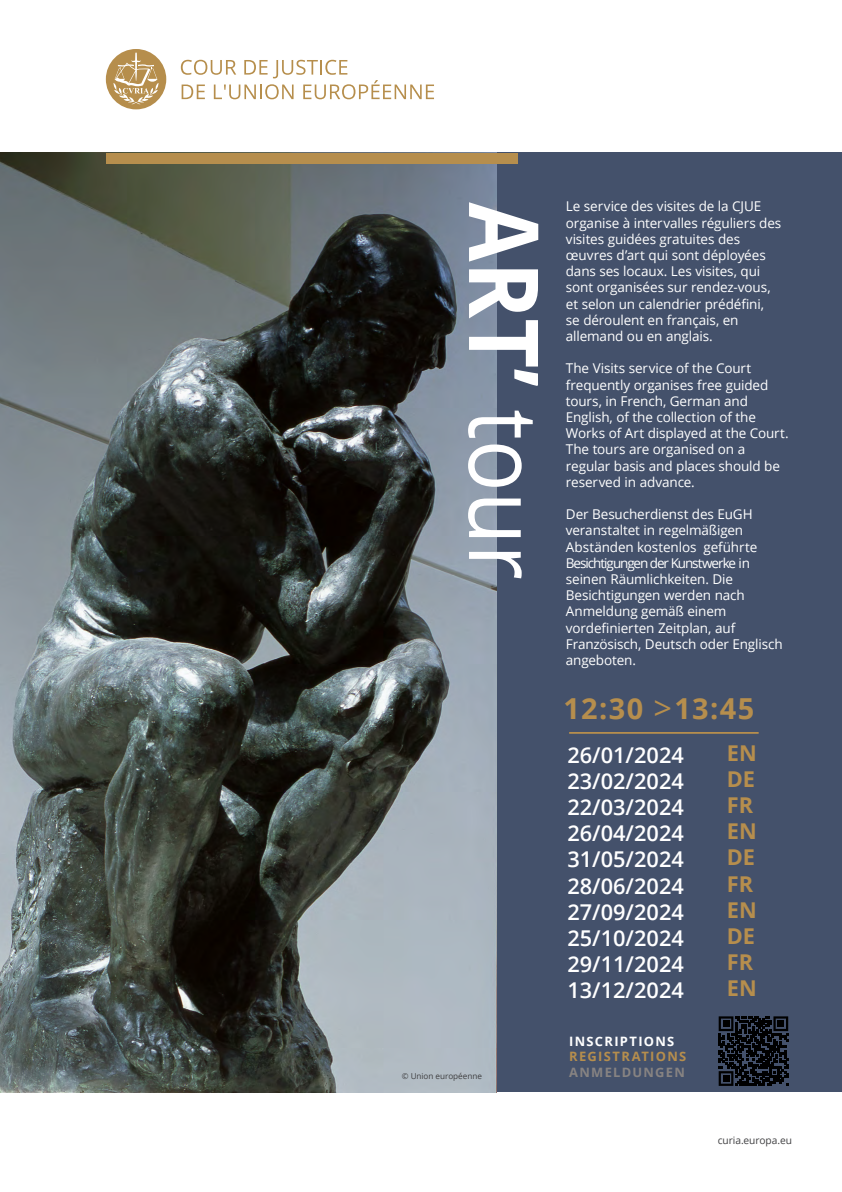
<style>
.page{position:relative;width:842px;height:1192px;background:#fff}
.page>*{position:absolute;margin:0;border:0;box-sizing:border-box;transform-origin:0 0}
.t1{font:700 96.6px "Open Sans";color:#fff;scale:.89 1}
.t2{font:32.55px "Open Sans";color:#b68e4d}
.t3{font:700 28.9px "Open Sans";letter-spacing:.05em;color:#b68e4d}
.t4{font:600 21.75px/26.1px "Open Sans";color:#fff;text-align:justify}
.t5{font:700 21.75px/26.1px "Open Sans";color:#b68e4d}
.t6{font:13.5px/16.2px "Open Sans";letter-spacing:-.01em;color:#fff}
.t7{font:700 12.95px "Open Sans";letter-spacing:.1em;color:#b68e4d}
.t8{font:700 12.95px "Open Sans";letter-spacing:.1em;color:#fff}
.t9{font:700 12.95px "Open Sans";letter-spacing:.095em;color:#878382}
.t10{font:10.2px "Open Sans";letter-spacing:-.005em;color:#404042}
.t11{font:8.15px "Open Sans";letter-spacing:-.005em;color:#404042}
.s1{font-weight:400}
</style>
<div class="page">
<div style="left:496px;top:153px;width:346px;height:939px;background:#44516b"></div>
<img style="left:0;top:153px;width:496px;height:939px">
<div style="left:106px;top:153px;width:411px;height:10px;background:#b68e4d"></div>
<hr style="left:569px;top:732px;width:190px;height:2px;background:#b68e4d">
<svg style="left:719px;top:1016px;width:69px;height:70px"></svg>
<div style="left:723px;top:1075px;width:6px;height:7px;background:#000"></div>
<svg style="left:181px;top:60px;width:253px;height:39px"></svg>
<svg style="left:106px;top:49px;width:60px;height:60px"></svg>
<h1 class="t1" style="left:572px;top:202px;width:425px;rotate:90deg">ART’ <span class="s1">tour</span></h1>
<p class="t11" style="left:402px;top:1071px;width:82px">© Union européenne</p>
<p class="t6" style="left:566px;top:198px;width:217px">Le service des visites de la CJUE organise à intervalles réguliers des visites guidées gratuites des œuvres d’art qui sont déployées dans ses locaux. Les visites, qui sont organisées sur rendez-vous, et selon un calendrier prédéfini, se déroulent en français, en allemand ou en anglais.</p>
<p class="t6" style="left:566px;top:360px;width:224px">The Visits service of the Court frequently organises free guided tours, in French, German and<br>English, of the collection of the<br>Works of Art displayed at the Court.<br>The tours are organised on a regular basis and places should be reserved in advance.</p>
<p class="t6" style="left:566px;top:506px;width:218px">Der Besucherdienst des EuGH veranstaltet in regelmäßigen<br>Abständen kostenlos geführte<br>Besichtigungen der Kunstwerke in seinen Räumlichkeiten. Die<br>Besichtigungen werden nach<br>Anmeldung gemäß einem vordefinierten Zeitplan, auf<br>Französisch, Deutsch oder Englisch angeboten.</p>
<h3 class="t3" style="left:563px;top:688px;width:193px">12:30 13:45</h3>
<h2 class="t2" style="left:653px;top:686px;width:20px">&gt;</h2>
<h3 class="t4" style="left:567px;top:742px;width:118px">26/01/2024<br>23/02/2024<br>22/03/2024<br>26/04/2024<br>31/05/2024<br>28/06/2024<br>27/09/2024<br>25/10/2024<br>29/11/2024<br>13/12/2024</h3>
<h3 class="t5" style="left:727px;top:739px;width:31px">EN<br>DE<br>FR<br>EN<br>DE<br>FR<br>EN<br>DE<br>FR<br>EN</h3>
<p class="t8" style="left:569px;top:1032px;width:107px">INSCRIPTIONS</p>
<p class="t7" style="left:569px;top:1048px;width:119px">REGISTRATIONS</p>
<p class="t9" style="left:569px;top:1063px;width:117px">ANMELDUNGEN</p>
<p class="t10" style="left:718px;top:1134px;width:76px">curia.europa.eu</p>
</div>
